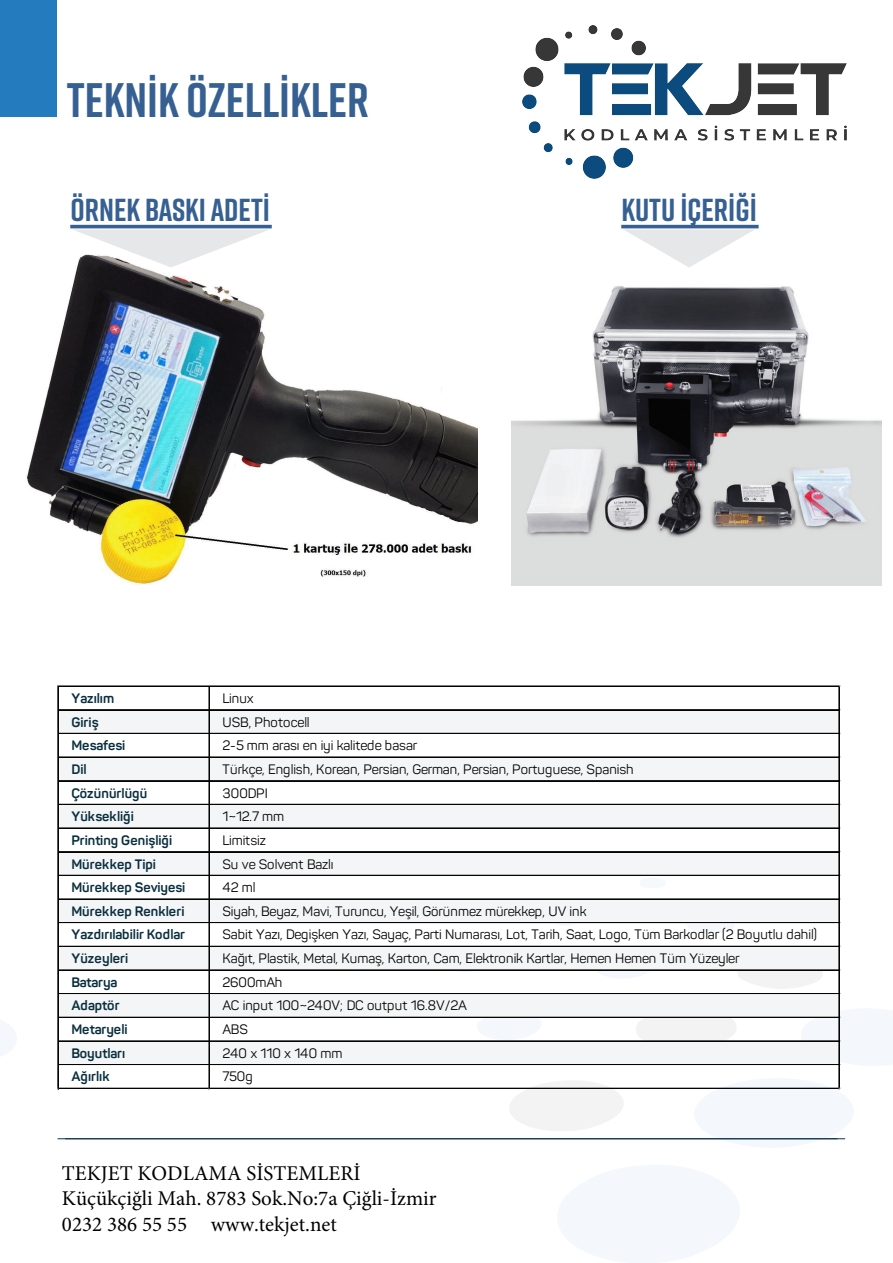
<style>
.page{position:relative;width:893px;height:1263px;background:#fff}
.page>*{position:absolute;margin:0;border:0;box-sizing:border-box;transform-origin:0 0}
.t1{font:700 48.3px "Rift";color:#366092}
.t2{font:700 31.8px "Rift";color:#366092}
.t3{font:21px/25.2px "Minion Pro";color:#000101}
.t4{font:13.5px "Panton";letter-spacing:-.005em;color:#040503}
.t5{font:700 13.5px "Panton";letter-spacing:.005em;color:#0a2f3e}
.t6{font:700 13.5px "Panton";letter-spacing:-.025em;color:#0a2f3e}
</style>
<div class="page">
<img style="left:27px;top:267px;width:450px;height:318px">
<img style="left:512px;top:286px;width:369px;height:300px">
<hr style="left:623px;top:225px;width:134px;height:3px;background:#366092">
<svg style="left:0;top:1020px;width:16px;height:36px"></svg>
<svg style="left:558px;top:1165px;width:182px;height:98px"></svg>
<svg style="left:800px;top:1009px;width:93px;height:61px"></svg>
<svg style="left:505px;top:1081px;width:123px;height:50px"></svg>
<svg style="left:636px;top:1018px;width:101px;height:23px"></svg>
<svg style="left:737px;top:971px;width:85px;height:18px"></svg>
<svg style="left:477px;top:1018px;width:64px;height:22px"></svg>
<svg style="left:598px;top:971px;width:51px;height:7px"></svg>
<svg style="left:687px;top:923px;width:48px;height:10px"></svg>
<svg style="left:550px;top:923px;width:33px;height:1px"></svg>
<svg style="left:624px;top:229px;width:130px;height:38px"></svg>
<svg style="left:73px;top:229px;width:196px;height:38px"></svg>
<hr style="left:72px;top:225px;width:198px;height:3px;background:#366092">
<div style="left:59px;top:710px;width:781px;height:24px;background:#f4f5f6"></div>
<div style="left:59px;top:757px;width:781px;height:24px;background:#f4f5f6"></div>
<div style="left:59px;top:804px;width:781px;height:25px;background:#f4f5f6"></div>
<div style="left:59px;top:852px;width:781px;height:24px;background:#f4f5f6"></div>
<div style="left:59px;top:899px;width:781px;height:24px;background:#f4f5f6"></div>
<div style="left:59px;top:946px;width:781px;height:25px;background:#f4f5f6"></div>
<div style="left:59px;top:993px;width:781px;height:25px;background:#f4f5f6"></div>
<div style="left:59px;top:1041px;width:781px;height:24px;background:#f4f5f6"></div>
<hr style="left:59px;top:686px;width:781px;height:1px;background:#040503">
<hr style="left:59px;top:709px;width:781px;height:1px;background:#040503">
<hr style="left:59px;top:710px;width:781px;height:1px;background:#040503">
<hr style="left:59px;top:733px;width:781px;height:1px;background:#040503">
<hr style="left:59px;top:757px;width:781px;height:1px;background:#040503">
<hr style="left:59px;top:780px;width:781px;height:1px;background:#040503">
<hr style="left:59px;top:781px;width:781px;height:1px;background:#040503">
<hr style="left:59px;top:804px;width:781px;height:1px;background:#040503">
<hr style="left:59px;top:828px;width:781px;height:1px;background:#040503">
<hr style="left:59px;top:851px;width:781px;height:1px;background:#040503">
<hr style="left:59px;top:852px;width:781px;height:1px;background:#040503">
<hr style="left:59px;top:875px;width:781px;height:1px;background:#040503">
<hr style="left:59px;top:899px;width:781px;height:1px;background:#040503">
<hr style="left:59px;top:922px;width:781px;height:1px;background:#040503">
<hr style="left:59px;top:946px;width:781px;height:1px;background:#040503">
<hr style="left:59px;top:970px;width:781px;height:1px;background:#040503">
<hr style="left:59px;top:993px;width:781px;height:1px;background:#040503">
<hr style="left:59px;top:1017px;width:781px;height:1px;background:#040503">
<hr style="left:59px;top:1041px;width:781px;height:1px;background:#040503">
<hr style="left:59px;top:1064px;width:781px;height:1px;background:#040503">
<hr style="left:58px;top:686px;width:1px;height:403px;background:#040503">
<hr style="left:209px;top:687px;width:1px;height:402px;background:#040503">
<hr style="left:59px;top:1088px;width:781px;height:1px;background:#040503">
<hr style="left:839px;top:687px;width:1px;height:402px;background:#040503">
<svg style="left:691px;top:1078px;width:162px;height:70px"></svg>
<div style="left:0;top:0;width:56px;height:116px;background:#247cbf"></div>
<hr style="left:58px;top:1138px;width:780px;height:1px;background:#0a3354">
<img style="left:522px;top:26px;width:325px;height:152px">
<h1 class="t1" style="left:67px;top:65px;width:303px">teknİK ÖZELLİKLER</h1>
<h2 class="t2" style="left:71px;top:187px;width:201px">ÖRNEK BASKI ADETİ</h2>
<h2 class="t2" style="left:622px;top:187px;width:137px">KUTU İÇERİĞİ</h2>
<p class="t5" style="left:71px;top:690px;width:44px">Yazılım</p>
<p class="t4" style="left:222px;top:690px;width:33px">Linux</p>
<p class="t5" style="left:71px;top:713px;width:29px">Giriş</p>
<p class="t4" style="left:222px;top:713px;width:89px">USB, Photocell</p>
<p class="t5" style="left:71px;top:737px;width:56px">Mesafesi</p>
<p class="t4" style="left:222px;top:737px;width:196px">2-5 mm arası en iyi kalitede basar</p>
<p class="t5" style="left:71px;top:761px;width:17px">Dil</p>
<p class="t4" style="left:222px;top:761px;width:413px">Türkçe, English, Korean, Persian, German, Persian, Portuguese, Spanish</p>
<p class="t5" style="left:71px;top:784px;width:77px">Çözünürlügü</p>
<p class="t4" style="left:222px;top:784px;width:47px">300DPI</p>
<p class="t5" style="left:71px;top:808px;width:64px">Yüksekliği</p>
<p class="t4" style="left:222px;top:808px;width:63px">1~12.7 mm</p>
<p class="t5" style="left:71px;top:832px;width:102px">Printing Genişliği</p>
<p class="t4" style="left:222px;top:832px;width:45px">Limitsiz</p>
<p class="t5" style="left:71px;top:855px;width:86px">Mürekkep Tipi</p>
<p class="t4" style="left:222px;top:855px;width:112px">Su ve Solvent Bazlı</p>
<p class="t5" style="left:71px;top:879px;width:116px">Mürekkep Seviyesi</p>
<p class="t4" style="left:222px;top:879px;width:35px">42 ml</p>
<p class="t5" style="left:71px;top:903px;width:115px">Mürekkep Renkleri</p>
<p class="t4" style="left:222px;top:903px;width:366px">Siyah, Beyaz, Mavi, Turuncu, Yeşil, Görünmez mürekkep, UV ink</p>
<p class="t5" style="left:71px;top:926px;width:115px">Yazdırılabilir Kodlar</p>
<p class="t4" style="left:222px;top:926px;width:596px">Sabit Yazı, Degişken Yazı, Sayaç, Parti Numarası, Lot, Tarih, Saat, Logo, Tüm Barkodlar (2 Boyutlu dahil)</p>
<p class="t5" style="left:71px;top:950px;width:59px">Yüzeyleri</p>
<p class="t4" style="left:223px;top:950px;width:519px">Kağıt, Plastik, Metal, Kumaş, Karton, Cam, Elektronik Kartlar, Hemen Hemen Tüm Yüzeyler</p>
<p class="t6" style="left:71px;top:974px;width:48px">Batarya</p>
<p class="t4" style="left:223px;top:974px;width:61px">2600mAh</p>
<p class="t5" style="left:71px;top:997px;width:50px">Adaptör</p>
<p class="t4" style="left:223px;top:997px;width:246px">AC input 100~240V; DC output 16.8V/2A</p>
<p class="t5" style="left:71px;top:1021px;width:58px">Metaryeli</p>
<p class="t4" style="left:223px;top:1021px;width:27px">ABS</p>
<p class="t5" style="left:71px;top:1045px;width:55px">Boyutları</p>
<p class="t4" style="left:223px;top:1045px;width:122px">240 x 110 x 140 mm</p>
<p class="t5" style="left:71px;top:1068px;width:40px">Ağırlık</p>
<p class="t4" style="left:223px;top:1068px;width:32px">750g</p>
<h3 class="t3" style="left:62px;top:1161px;width:376px">TEKJET KODLAMA SİSTEMLERİ<br>Küçükçiğli Mah. 8783 Sok.No:7a Çiğli-İzmir<br>0232 386 55 55 www.tekjet.net</h3>
</div>
